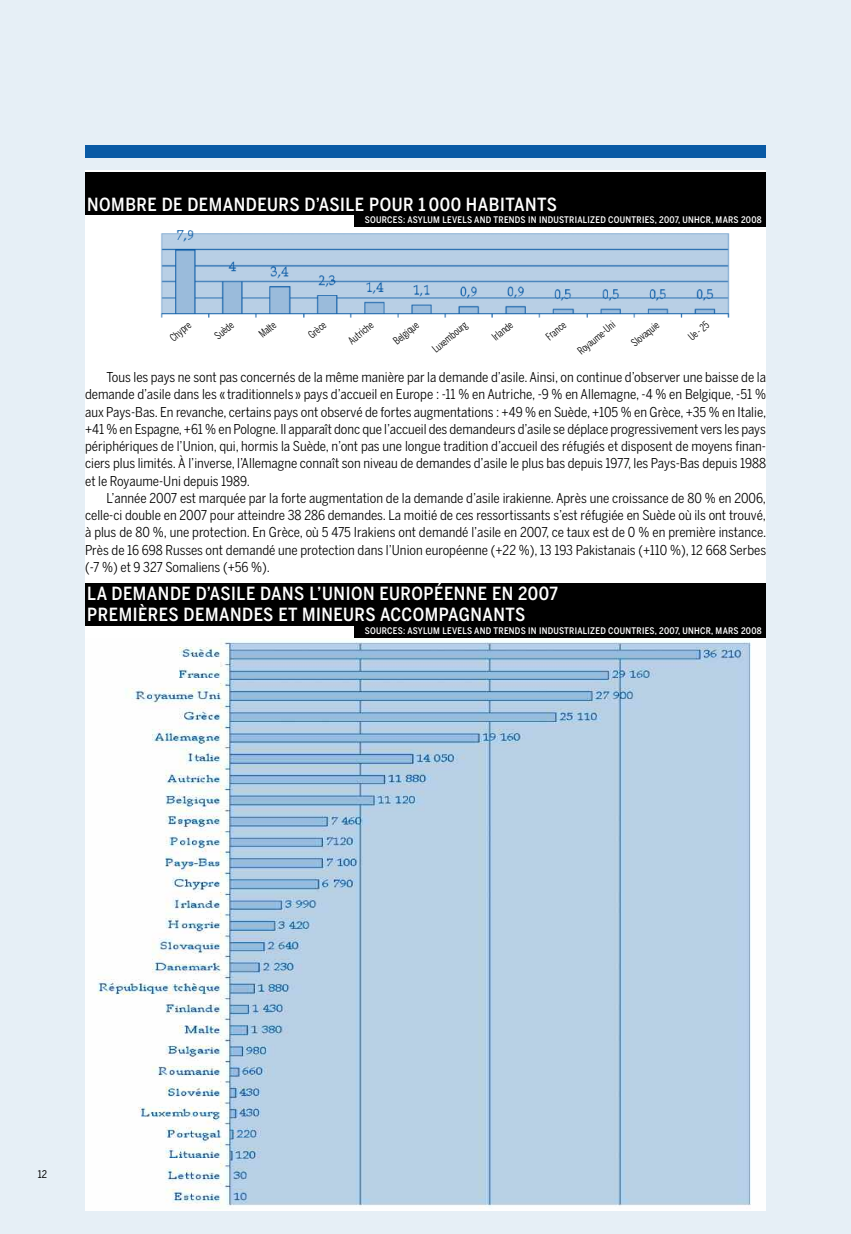
<style>
.page{position:relative;width:851px;height:1234px;background:#fff}
.page>*{position:absolute;margin:0;border:0;box-sizing:border-box;transform-origin:0 0}
.t1{font:500 18px/21.6px "Benton Sans Cond";letter-spacing:.03em;color:#fff}
.t2{font:13.5px/17.2px "Benton Sans Cond";color:#000;text-align:justify}
.t3{font:10.5px "Benton Sans Comp";color:#000}
.t4{font:10.5px "Benton Sans Cond";color:#000}
.t5{font:500 9px "Benton Sans Cond";letter-spacing:.03em;color:#fff}
</style>
<div class="page">
<div style="left:0;top:0;width:850px;height:1233px;background:#e6eff6"></div>
<div style="left:85px;top:170px;width:680px;height:999px;background:#fff"></div>
<div style="left:85px;top:145px;width:680px;height:12px;background:#095aa5"></div>
<img style="left:131px;top:214px;width:613px;height:104px">
<div style="left:85px;top:172px;width:680px;height:42px;background:#000"></div>
<img style="left:85px;top:641px;width:680px;height:569px">
<div style="left:354px;top:215px;width:411px;height:12px;background:#000"></div>
<div style="left:85px;top:582px;width:680px;height:43px;background:#000"></div>
<div style="left:354px;top:625px;width:411px;height:12px;background:#000"></div>
<h1 class="t1" style="left:87px;top:193px;width:471px">NOMBRE DE DEMANDEURS D’ASILE POUR 1 000 HABITANTS</h1>
<p class="t5" style="left:365px;top:215px;width:398px">SOURCES: ASYLUM LEVELS AND TRENDS IN INDUSTRIALIZED COUNTRIES, 2007, UNHCR, MARS 2008</p>
<p class="t3" style="left:167px;top:334px;width:26px;rotate:-40deg">Chypre</p>
<p class="t3" style="left:212px;top:332px;width:23px;rotate:-40deg">Suède</p>
<p class="t3" style="left:256px;top:331px;width:20px;rotate:-40deg">Malte</p>
<p class="t3" style="left:306px;top:331px;width:21px;rotate:-40deg">Grèce</p>
<p class="t3" style="left:346px;top:337px;width:31px;rotate:-40deg">Autriche</p>
<p class="t3" style="left:391px;top:337px;width:31px;rotate:-40deg">Belgique</p>
<p class="t3" style="left:430px;top:346px;width:44px;rotate:-40deg">Luxembourg</p>
<p class="t3" style="left:489px;top:334px;width:25px;rotate:-40deg">Irlande</p>
<p class="t3" style="left:543px;top:333px;width:24px;rotate:-40deg">France</p>
<p class="t3" style="left:575px;top:348px;width:47px;rotate:-40deg">Royaume-Uni</p>
<p class="t3" style="left:628px;top:339px;width:34px;rotate:-40deg">Slovaquie</p>
<p class="t3" style="left:685px;top:334px;width:25px;rotate:-40deg">Ue-25</p>
<p class="t2" style="left:85px;top:368px;width:682px;text-indent:21px">Tous les pays ne sont pas concernés de la même manière par la demande d’asile. Ainsi, on continue d’observer une baisse de la demande d’asile dans les « traditionnels » pays d’accueil en Europe : -11 % en Autriche, -9 % en Allemagne, -4 % en Belgique, -51 % aux Pays-Bas. En revanche, certains pays ont observé de fortes augmentations : +49 % en Suède, +105 % en Grèce, +35 % en Italie, +41 % en Espagne, +61 % en Pologne. Il apparaît donc que l’accueil des demandeurs d’asile se déplace progressivement vers les pays périphériques de l’Union, qui, hormis la Suède, n’ont pas une longue tradition d’accueil des réfugiés et disposent de moyens finan&shy;ciers plus limités. À l’inverse, l’Allemagne connaît son niveau de demandes d’asile le plus bas depuis 1977, les Pays-Bas depuis 1988 et le Royaume-Uni depuis 1989.</p>
<p class="t2" style="left:85px;top:489px;width:682px;text-indent:21px">L’année 2007 est marquée par la forte augmentation de la demande d’asile irakienne. Après une croissance de 80 % en 2006, celle-ci double en 2007 pour atteindre 38 286 demandes. La moitié de ces ressortissants s’est réfugiée en Suède où ils ont trouvé, à plus de 80 %, une protection. En Grèce, où 5 475 Irakiens ont demandé l’asile en 2007, ce taux est de 0 % en première instance.<br>Près de 16 698 Russes ont demandé une protection dans l’Union européenne (+22 %), 13 193 Pakistanais (+110 %), 12 668 Serbes (-7 %) et 9 327 Somaliens (+56 %).</p>
<h1 class="t1" style="left:87px;top:582px;width:472px">LA DEMANDE D’ASILE DANS L’UNION EUROPÉENNE EN 2007<br>PREMIÈRES DEMANDES ET MINEURS ACCOMPAGNANTS</h1>
<p class="t5" style="left:365px;top:626px;width:398px">SOURCES: ASYLUM LEVELS AND TRENDS IN INDUSTRIALIZED COUNTRIES, 2007, UNHCR, MARS 2008</p>
<p class="t4" style="left:38px;top:1168px;width:11px">12</p>
</div>
